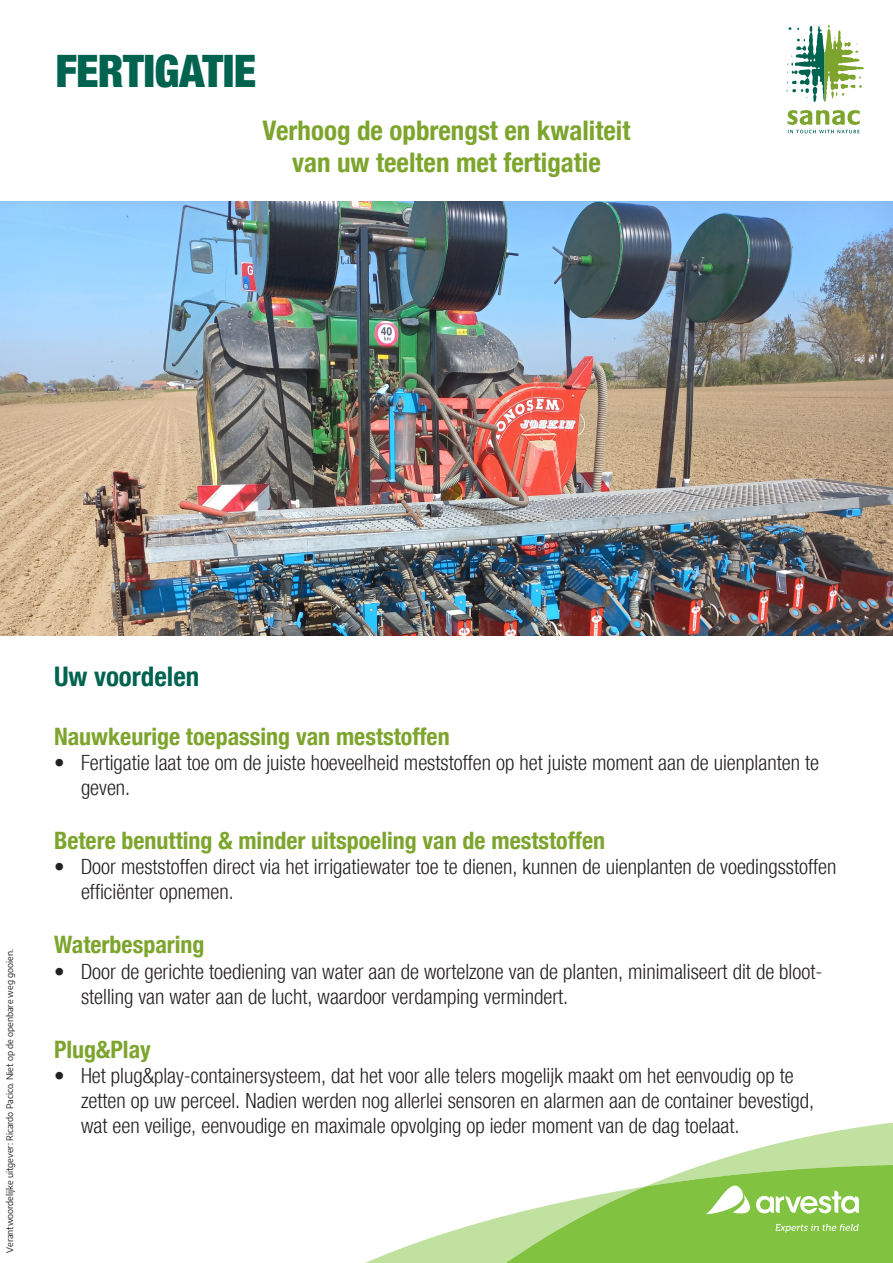
<style>
.page{position:relative;width:893px;height:1263px;background:#fff}
.page>*{position:absolute;margin:0;border:0;box-sizing:border-box;transform-origin:0 0}
.Body_Text_-_Paragrap{font:900 condensed 45px "Helvetica Neue";letter-spacing:-.015em;color:#006350}
.t1{font:700 condensed 27px "Helvetica Neue";color:#7da52d}
.t2{font:700 condensed 27px "Helvetica Neue";color:#006350}
.t3{font:700 condensed 24px "Helvetica Neue";color:#7da52d}
.t4{font:300 21px/25.2px "Helvetica Neue";color:#231f20}
.t5{font:9px "Encode Sans";color:#231f20}
</style>
<div class="page">
<svg style="left:365px;top:1122px;width:528px;height:141px"></svg>
<svg style="left:787px;top:110px;width:73px;height:23px"></svg>
<svg style="left:787px;top:25px;width:77px;height:77px"></svg>
<img style="left:0;top:201px;width:893px;height:434px">
<p class="Body_Text_-_Paragrap" style="left:55px;top:43px;width:202px">FERTIGATIE</p>
<p class="t1" style="left:263px;top:114px;width:369px">Verhoog de opbrengst en kwaliteit</p>
<p class="t1" style="left:292px;top:146px;width:310px">van uw teelten met fertigatie</p>
<p class="t5" style="left:4px;top:1252px;width:305px;rotate:-90deg">Verantwoordelijke uitgever: Ricardo Pacico. Niet op de openbare weg gooien.</p>
<p class="t2" style="left:54px;top:660px;width:147px">Uw voordelen</p>
<p class="t3" style="left:54px;top:721px;width:397px">Nauwkeurige toepassing van meststoffen</p>
<p class="t4" style="left:81px;top:749px;width:740px;text-indent:-27px">• Fertigatie laat toe om de juiste hoeveelheid meststoffen op het juiste moment aan de uienplanten te geven.</p>
<p class="t3" style="left:54px;top:826px;width:553px">Betere benutting &amp; minder uitspoeling van de meststoffen</p>
<p class="t4" style="left:81px;top:854px;width:757px;text-indent:-27px">• Door meststoffen direct via het irrigatiewater toe te dienen, kunnen de uienplanten de voedingsstoffen efficiënter opnemen.</p>
<p class="t3" style="left:54px;top:930px;width:152px">Waterbesparing</p>
<p class="t4" style="left:81px;top:958px;width:743px;text-indent:-27px">• Door de gerichte toediening van water aan de wortelzone van de planten, minimaliseert dit de bloot&shy;stelling van water aan de lucht, waardoor verdamping vermindert.</p>
<p class="t3" style="left:54px;top:1035px;width:98px">Plug&amp;Play</p>
<p class="t4" style="left:81px;top:1063px;width:735px;text-indent:-27px">• Het plug&amp;play-containersysteem, dat het voor alle telers mogelijk maakt om het eenvoudig op te zetten op uw perceel. Nadien werden nog allerlei sensoren en alarmen aan de container bevestigd, wat een veilige, eenvoudige en maximale opvolging op ieder moment van de dag toelaat.</p>
</div>
